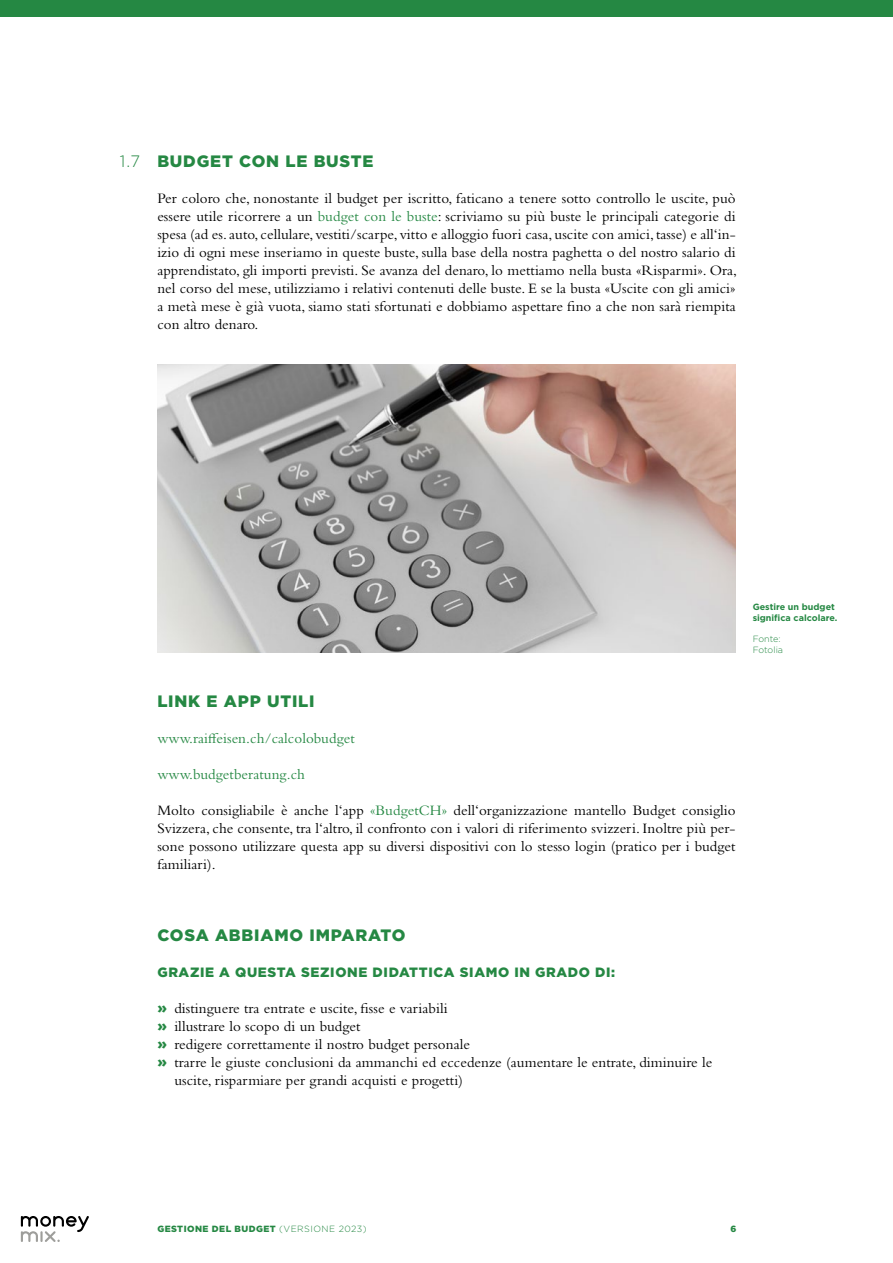
<style>
.page{position:relative;width:893px;height:1263px;background:#fff}
.page>*{position:absolute;margin:0;border:0;box-sizing:border-box;transform-origin:0 0}
.t1{font:900 16.5px "Gotham";letter-spacing:.05em;color:#258843}
.t2{font:300 16.5px "Gotham";color:#258843}
.t3{font:15px/18px "Bembo Std";letter-spacing:.005em;color:#000;text-align:justify}
.t4{font:15px "Bembo Std";letter-spacing:.005em;color:#258843}
.t5{font:900 13.5px "Gotham";letter-spacing:.05em;color:#258843}
.t6{font:700 9px/10.8px "Gotham";color:#258843}
.t7{font:900 9px "Gotham";letter-spacing:.05em;color:#258843}
.t8{font:300 9px/10.8px "Gotham";color:#258843}
.s1{color:#258843}
.s2{font-family:"Gotham";font-weight:900;color:#258843}
.s3{font-weight:300}
</style>
<div class="page">
<div style="left:0;top:0;width:893px;height:17px;background:#258843"></div>
<svg style="left:21px;top:1216px;width:68px;height:26px"></svg>
<img style="left:157px;top:365px;width:579px;height:288px">
<p class="t2" style="left:120px;top:151px;width:22px">1.7</p>
<p class="t1" style="left:157px;top:150px;width:218px">BUDGET CON LE BUSTE</p>
<p class="t3" style="left:157px;top:189px;width:581px">Per coloro che, nonostante il budget per iscritto, faticano a tenere sotto controllo le uscite, può essere utile ricorrere a un <span class="s1">budget con le buste</span>: scriviamo su più buste le principali categorie di spesa (ad es. auto, cellulare, vestiti/scarpe, vitto e alloggio fuori casa, uscite con amici, tasse) e all‘in&shy;izio di ogni mese inseriamo in queste buste, sulla base della nostra paghetta o del nostro salario di apprendistato, gli importi previsti. Se avanza del denaro, lo mettiamo nella busta «Risparmi». Ora, nel corso del mese, utilizziamo i relativi contenuti delle buste. E se la busta «Uscite con gli amici» a metà mese è già vuota, siamo stati sfortunati e dobbiamo aspettare fino a che non sarà riempita con altro denaro.</p>
<p class="t1" style="left:157px;top:690px;width:159px">LINK E APP UTILI</p>
<p class="t4" style="left:157px;top:729px;width:199px">www.raiffeisen.ch/calcolobudget</p>
<p class="t4" style="left:157px;top:765px;width:149px">www.budgetberatung.ch</p>
<p class="t3" style="left:157px;top:801px;width:580px">Molto consigliabile è anche l‘app <span class="s1">«BudgetCH»</span> dell‘organizzazione mantello Budget consiglio Svizzera, che consente, tra l‘altro, il confronto con i valori di riferimento svizzeri. Inoltre più per&shy;sone possono utilizzare questa app su diversi dispositivi con lo stesso login (pratico per i budget familiari).</p>
<p class="t6" style="left:753px;top:601px;width:86px">Gestire un budget significa calcolare.</p>
<p class="t8" style="left:753px;top:633px;width:32px">Fonte:<br>Fotolia</p>
<p class="t1" style="left:157px;top:924px;width:250px">COSA ABBIAMO IMPARATO</p>
<p class="t5" style="left:157px;top:963px;width:459px">GRAZIE A QUESTA SEZIONE DIDATTICA SIAMO IN GRADO DI:</p>
<p class="t3" style="left:157px;top:999px;width:292px"><span class="s2">»</span> distinguere tra entrate e uscite, fisse e variabili</p>
<p class="t3" style="left:157px;top:1017px;width:205px"><span class="s2">»</span> illustrare lo scopo di un budget</p>
<p class="t3" style="left:157px;top:1035px;width:314px"><span class="s2">»</span> redigere correttamente il nostro budget personale</p>
<p class="t3" style="left:157px;top:1053px;width:556px"><span class="s2">»</span> trarre le giuste conclusioni da ammanchi ed eccedenze (aumentare le entrate, diminuire le</p>
<p class="t3" style="left:174px;top:1071px;width:290px">uscite, risparmiare per grandi acquisti e progetti)</p>
<p class="t7" style="left:157px;top:1223px;width:211px">GESTIONE DEL BUDGET <span class="s3">(VERSIONE 2023)</span></p>
<p class="t7" style="left:730px;top:1223px;width:7px">6</p>
</div>
